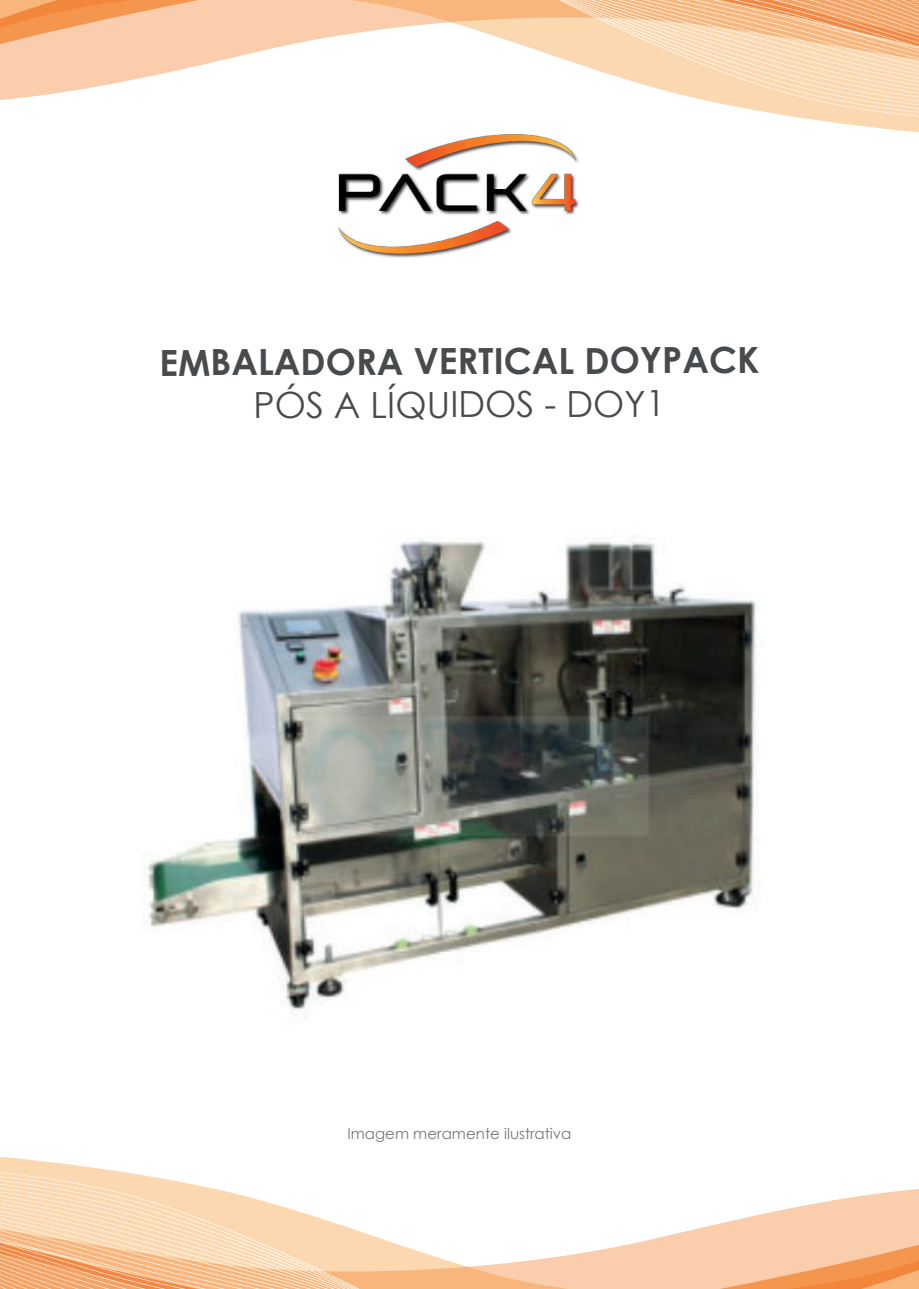
<style>
.page{position:relative;width:919px;height:1289px;background:#fff}
.page>*{position:absolute;margin:0;border:0;box-sizing:border-box;transform-origin:0 0}
.t1{font:700 36px "Century Gothic";letter-spacing:-.005em;color:#484b4d}
.t2{font:36px "Century Gothic";letter-spacing:-.005em;color:#484b4d}
.t3{font:15px "Century Gothic";color:#75797b}
</style>
<div class="page">
<svg style="left:0;top:0;width:918px;height:120px"></svg>
<svg style="left:0;top:1169px;width:918px;height:119px"></svg>
<img style="left:338px;top:134px;width:241px;height:124px">
<img style="left:144px;top:537px;width:615px;height:481px">
<h1 class="t1" style="left:159px;top:334px;width:602px">EMBALADORA VERTICAL DOYPACK</h1>
<h1 class="t2" style="left:253px;top:379px;width:414px">PÓS A LÍQUIDOS - DOY1</h1>
<p class="t3" style="left:347px;top:1123px;width:225px">Imagem meramente ilustrativa</p>
</div>
